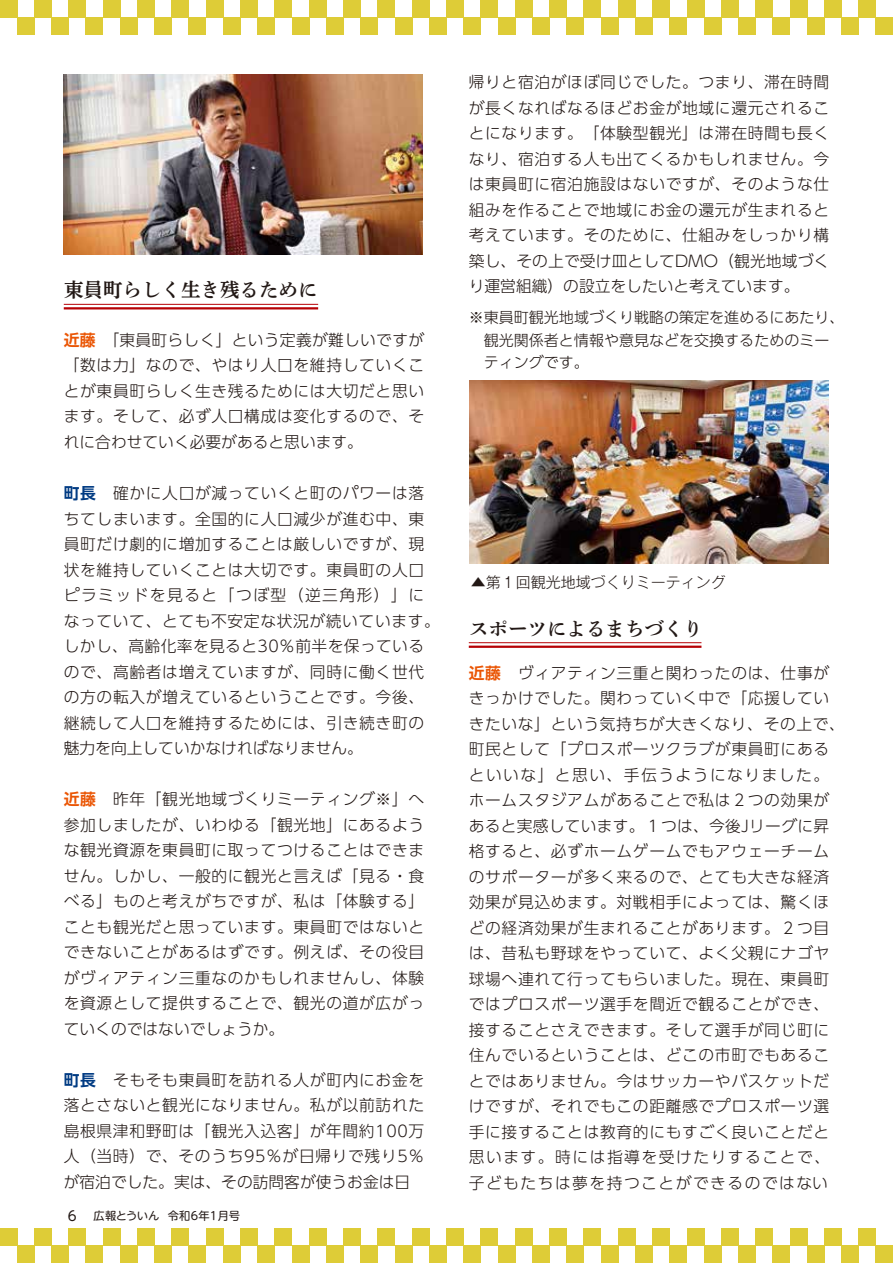
<style>
.page{position:relative;width:893px;height:1263px;background:#fff}
.page>*{position:absolute;margin:0;border:0;box-sizing:border-box;transform-origin:0 0}
.t1{font:19.5px "Shuei Yobu Min Std B";color:#221815}
.t2{font:300 15.75px/25.5px "UD Shin Go Pro";letter-spacing:.04em;color:#221815;text-align:justify}
.t3{font:300 15px/22.5px "UD Shin Go Pro";color:#221815}
.t4{font:300 15px "Gothic MB101 Pr 6";color:#221815}
.t5{font:11.25px "UD Shin M Go Pro";letter-spacing:.025em;color:#221815}
.s1{font-family:"UD Shin Go Pro De";font-weight:700;color:#ea5504}
.s2{font-family:"UD Shin Go Pro De";font-weight:700;color:#003b83}
.s3{font-size:13.5px}
</style>
<div class="page">
<img style="left:64px;top:75px;width:358px;height:179px">
<img style="left:470px;top:380px;width:358px;height:184px">
<hr style="left:64px;top:304px;width:254px;height:1px;background:#b60005">
<hr style="left:64px;top:307px;width:254px;height:2px;background:#b60005">
<hr style="left:469px;top:642px;width:232px;height:1px;background:#b60005">
<hr style="left:469px;top:646px;width:232px;height:2px;background:#b60005">
<div style="left:0;top:0;width:17px;height:17px;background:#decc37"></div>
<div style="left:17px;top:17px;width:17px;height:17px;background:#decc37"></div>
<div style="left:34px;top:0;width:18px;height:17px;background:#decc37"></div>
<div style="left:52px;top:17px;width:17px;height:17px;background:#decc37"></div>
<div style="left:69px;top:0;width:17px;height:17px;background:#decc37"></div>
<div style="left:86px;top:17px;width:17px;height:17px;background:#decc37"></div>
<div style="left:103px;top:0;width:17px;height:17px;background:#decc37"></div>
<div style="left:120px;top:17px;width:17px;height:17px;background:#decc37"></div>
<div style="left:137px;top:0;width:18px;height:17px;background:#decc37"></div>
<div style="left:155px;top:17px;width:17px;height:17px;background:#decc37"></div>
<div style="left:172px;top:0;width:17px;height:17px;background:#decc37"></div>
<div style="left:189px;top:17px;width:17px;height:17px;background:#decc37"></div>
<div style="left:206px;top:0;width:17px;height:17px;background:#decc37"></div>
<div style="left:223px;top:17px;width:17px;height:17px;background:#decc37"></div>
<div style="left:240px;top:0;width:18px;height:17px;background:#decc37"></div>
<div style="left:258px;top:17px;width:17px;height:17px;background:#decc37"></div>
<div style="left:275px;top:0;width:17px;height:17px;background:#decc37"></div>
<div style="left:292px;top:17px;width:17px;height:17px;background:#decc37"></div>
<div style="left:309px;top:0;width:17px;height:17px;background:#decc37"></div>
<div style="left:326px;top:17px;width:17px;height:17px;background:#decc37"></div>
<div style="left:343px;top:0;width:18px;height:17px;background:#decc37"></div>
<div style="left:361px;top:17px;width:17px;height:17px;background:#decc37"></div>
<div style="left:378px;top:0;width:17px;height:17px;background:#decc37"></div>
<div style="left:395px;top:17px;width:17px;height:17px;background:#decc37"></div>
<div style="left:412px;top:0;width:17px;height:17px;background:#decc37"></div>
<div style="left:429px;top:17px;width:17px;height:17px;background:#decc37"></div>
<div style="left:446px;top:0;width:18px;height:17px;background:#decc37"></div>
<div style="left:464px;top:17px;width:17px;height:17px;background:#decc37"></div>
<div style="left:481px;top:0;width:17px;height:17px;background:#decc37"></div>
<div style="left:498px;top:17px;width:17px;height:17px;background:#decc37"></div>
<div style="left:515px;top:0;width:17px;height:17px;background:#decc37"></div>
<div style="left:532px;top:17px;width:17px;height:17px;background:#decc37"></div>
<div style="left:549px;top:0;width:18px;height:17px;background:#decc37"></div>
<div style="left:567px;top:17px;width:17px;height:17px;background:#decc37"></div>
<div style="left:584px;top:0;width:17px;height:17px;background:#decc37"></div>
<div style="left:601px;top:17px;width:17px;height:17px;background:#decc37"></div>
<div style="left:618px;top:0;width:17px;height:17px;background:#decc37"></div>
<div style="left:635px;top:17px;width:18px;height:17px;background:#decc37"></div>
<div style="left:653px;top:0;width:17px;height:17px;background:#decc37"></div>
<div style="left:670px;top:17px;width:17px;height:17px;background:#decc37"></div>
<div style="left:687px;top:0;width:17px;height:17px;background:#decc37"></div>
<div style="left:704px;top:17px;width:17px;height:17px;background:#decc37"></div>
<div style="left:721px;top:0;width:17px;height:17px;background:#decc37"></div>
<div style="left:738px;top:17px;width:18px;height:17px;background:#decc37"></div>
<div style="left:756px;top:0;width:17px;height:17px;background:#decc37"></div>
<div style="left:773px;top:17px;width:17px;height:17px;background:#decc37"></div>
<div style="left:790px;top:0;width:17px;height:17px;background:#decc37"></div>
<div style="left:807px;top:17px;width:17px;height:17px;background:#decc37"></div>
<div style="left:824px;top:0;width:17px;height:17px;background:#decc37"></div>
<div style="left:841px;top:17px;width:18px;height:17px;background:#decc37"></div>
<div style="left:859px;top:0;width:17px;height:17px;background:#decc37"></div>
<div style="left:876px;top:17px;width:17px;height:17px;background:#decc37"></div>
<div style="left:0;top:1228px;width:17px;height:18px;background:#decc37"></div>
<div style="left:17px;top:1246px;width:17px;height:17px;background:#decc37"></div>
<div style="left:34px;top:1228px;width:18px;height:18px;background:#decc37"></div>
<div style="left:52px;top:1246px;width:17px;height:17px;background:#decc37"></div>
<div style="left:69px;top:1228px;width:17px;height:18px;background:#decc37"></div>
<div style="left:86px;top:1246px;width:17px;height:17px;background:#decc37"></div>
<div style="left:103px;top:1228px;width:17px;height:18px;background:#decc37"></div>
<div style="left:120px;top:1246px;width:17px;height:17px;background:#decc37"></div>
<div style="left:137px;top:1228px;width:18px;height:18px;background:#decc37"></div>
<div style="left:155px;top:1246px;width:17px;height:17px;background:#decc37"></div>
<div style="left:172px;top:1228px;width:17px;height:18px;background:#decc37"></div>
<div style="left:189px;top:1246px;width:17px;height:17px;background:#decc37"></div>
<div style="left:206px;top:1228px;width:17px;height:18px;background:#decc37"></div>
<div style="left:223px;top:1246px;width:17px;height:17px;background:#decc37"></div>
<div style="left:240px;top:1228px;width:18px;height:18px;background:#decc37"></div>
<div style="left:258px;top:1246px;width:17px;height:17px;background:#decc37"></div>
<div style="left:275px;top:1228px;width:17px;height:18px;background:#decc37"></div>
<div style="left:292px;top:1246px;width:17px;height:17px;background:#decc37"></div>
<div style="left:309px;top:1228px;width:17px;height:18px;background:#decc37"></div>
<div style="left:326px;top:1246px;width:17px;height:17px;background:#decc37"></div>
<div style="left:343px;top:1228px;width:18px;height:18px;background:#decc37"></div>
<div style="left:361px;top:1246px;width:17px;height:17px;background:#decc37"></div>
<div style="left:378px;top:1228px;width:17px;height:18px;background:#decc37"></div>
<div style="left:395px;top:1246px;width:17px;height:17px;background:#decc37"></div>
<div style="left:412px;top:1228px;width:17px;height:18px;background:#decc37"></div>
<div style="left:429px;top:1246px;width:17px;height:17px;background:#decc37"></div>
<div style="left:446px;top:1228px;width:18px;height:18px;background:#decc37"></div>
<div style="left:464px;top:1246px;width:17px;height:17px;background:#decc37"></div>
<div style="left:481px;top:1228px;width:17px;height:18px;background:#decc37"></div>
<div style="left:498px;top:1246px;width:17px;height:17px;background:#decc37"></div>
<div style="left:515px;top:1228px;width:17px;height:18px;background:#decc37"></div>
<div style="left:532px;top:1246px;width:17px;height:17px;background:#decc37"></div>
<div style="left:549px;top:1228px;width:18px;height:18px;background:#decc37"></div>
<div style="left:567px;top:1246px;width:17px;height:17px;background:#decc37"></div>
<div style="left:584px;top:1228px;width:17px;height:18px;background:#decc37"></div>
<div style="left:601px;top:1246px;width:17px;height:17px;background:#decc37"></div>
<div style="left:618px;top:1228px;width:17px;height:18px;background:#decc37"></div>
<div style="left:635px;top:1246px;width:18px;height:17px;background:#decc37"></div>
<div style="left:653px;top:1228px;width:17px;height:18px;background:#decc37"></div>
<div style="left:670px;top:1246px;width:17px;height:17px;background:#decc37"></div>
<div style="left:687px;top:1228px;width:17px;height:18px;background:#decc37"></div>
<div style="left:704px;top:1246px;width:17px;height:17px;background:#decc37"></div>
<div style="left:721px;top:1228px;width:17px;height:18px;background:#decc37"></div>
<div style="left:738px;top:1246px;width:18px;height:17px;background:#decc37"></div>
<div style="left:756px;top:1228px;width:17px;height:18px;background:#decc37"></div>
<div style="left:773px;top:1246px;width:17px;height:17px;background:#decc37"></div>
<div style="left:790px;top:1228px;width:17px;height:18px;background:#decc37"></div>
<div style="left:807px;top:1246px;width:17px;height:17px;background:#decc37"></div>
<div style="left:824px;top:1228px;width:17px;height:18px;background:#decc37"></div>
<div style="left:841px;top:1246px;width:18px;height:17px;background:#decc37"></div>
<div style="left:859px;top:1228px;width:17px;height:18px;background:#decc37"></div>
<div style="left:876px;top:1246px;width:17px;height:17px;background:#decc37"></div>
<p class="t1" style="left:64px;top:276px;width:255px">東員町らしく生き残るために</p>
<p class="t2" style="left:64px;top:327px;width:362px"><span class="s1">近藤</span>　「東員町らしく」という定義が難しいですが「数は力」なので、やはり人口を維持していくことが東員町らしく生き残るためには大切だと思います。そして、必ず人口構成は変化するので、それに合わせていく必要があると思います。</p>
<p class="t2" style="left:64px;top:480px;width:378px;text-align:left"><span class="s2">町長</span>　確かに人口が減っていくと町のパワーは落ちてしまいます。全国的に人口減少が進む中、東員町だけ劇的に増加することは厳しいですが、現状を維持していくことは大切です。東員町の人口ピラミッドを見ると「つぼ型（逆三角形）」になっていて、とても不安定な状況が続いています。しかし、高齢化率を見ると30％前半を保っているので、高齢者は増えていますが、同時に働く世代の方の転入が増えているということです。今後、継続して人口を維持するためには、引き続き町の魅力を向上していかなければなりません。</p>
<p class="t2" style="left:64px;top:786px;width:362px"><span class="s1">近藤</span>　昨年「観光地域づくりミーティング※」へ参加しましたが、いわゆる「観光地」にあるような観光資源を東員町に取ってつけることはできません。しかし、一般的に観光と言えば「見る・食べる」ものと考えがちですが、私は「体験する」ことも観光だと思っています。東員町ではないとできないことがあるはずです。例えば、その役目がヴィアティン三重なのかもしれませんし、体験を資源として提供することで、観光の道が広がっていくのではないでしょうか。</p>
<p class="t2" style="left:64px;top:1066px;width:362px"><span class="s2">町長</span>　そもそも東員町を訪れる人が町内にお金を落とさないと観光になりません。私が以前訪れた島根県津和野町は「観光入込客」が年間約100万人（当時）で、そのうち95％が日帰りで残り5％が宿泊でした。実は、その訪問客が使うお金は日</p>
<p class="t5" style="left:68px;top:1207px;width:174px"><span class="s3">6</span> 広報とういん 令和6年1月号</p>
<p class="t2" style="left:469px;top:69px;width:362px">帰りと宿泊がほぼ同じでした。つまり、滞在時間が長くなればなるほどお金が地域に還元されることになります。「体験型観光」は滞在時間も長くなり、宿泊する人も出てくるかもしれません。今は東員町に宿泊施設はないですが、そのような仕組みを作ることで地域にお金の還元が生まれると考えています。そのために、仕組みをしっかり構築し、その上で受け皿としてDMO（観光地域づくり運営組織）の設立をしたいと考えています。</p>
<p class="t3" style="left:484px;top:306px;width:362px;text-indent:-15px">※東員町観光地域づくり戦略の策定を進めるにあたり、観光関係者と情報や意見などを交換するためのミーティングです。</p>
<p class="t4" style="left:471px;top:570px;width:256px">▲第１回観光地域づくりミーティング</p>
<p class="t1" style="left:469px;top:614px;width:235px">スポーツによるまちづくり</p>
<p class="t2" style="left:469px;top:660px;width:378px;text-align:left"><span class="s1">近藤</span>　ヴィアティン三重と関わったのは、仕事がきっかけでした。関わっていく中で「応援していきたいな」という気持ちが大きくなり、その上で、町民として「プロスポーツクラブが東員町にあるといいな」と思い、手伝うようになりました。ホームスタジアムがあることで私は２つの効果があると実感しています。１つは、今後Jリーグに昇格すると、必ずホームゲームでもアウェーチームのサポーターが多く来るので、とても大きな経済効果が見込めます。対戦相手によっては、驚くほどの経済効果が生まれることがあります。２つ目は、昔私も野球をやっていて、よく父親にナゴヤ球場へ連れて行ってもらいました。現在、東員町ではプロスポーツ選手を間近で観ることができ、接することさえできます。そして選手が同じ町に住んでいるということは、どこの市町でもあることではありません。今はサッカーやバスケットだけですが、それでもこの距離感でプロスポーツ選手に接することは教育的にもすごく良いことだと思います。時には指導を受けたりすることで、子どもたちは夢を持つことができるのではない</p>
</div>
